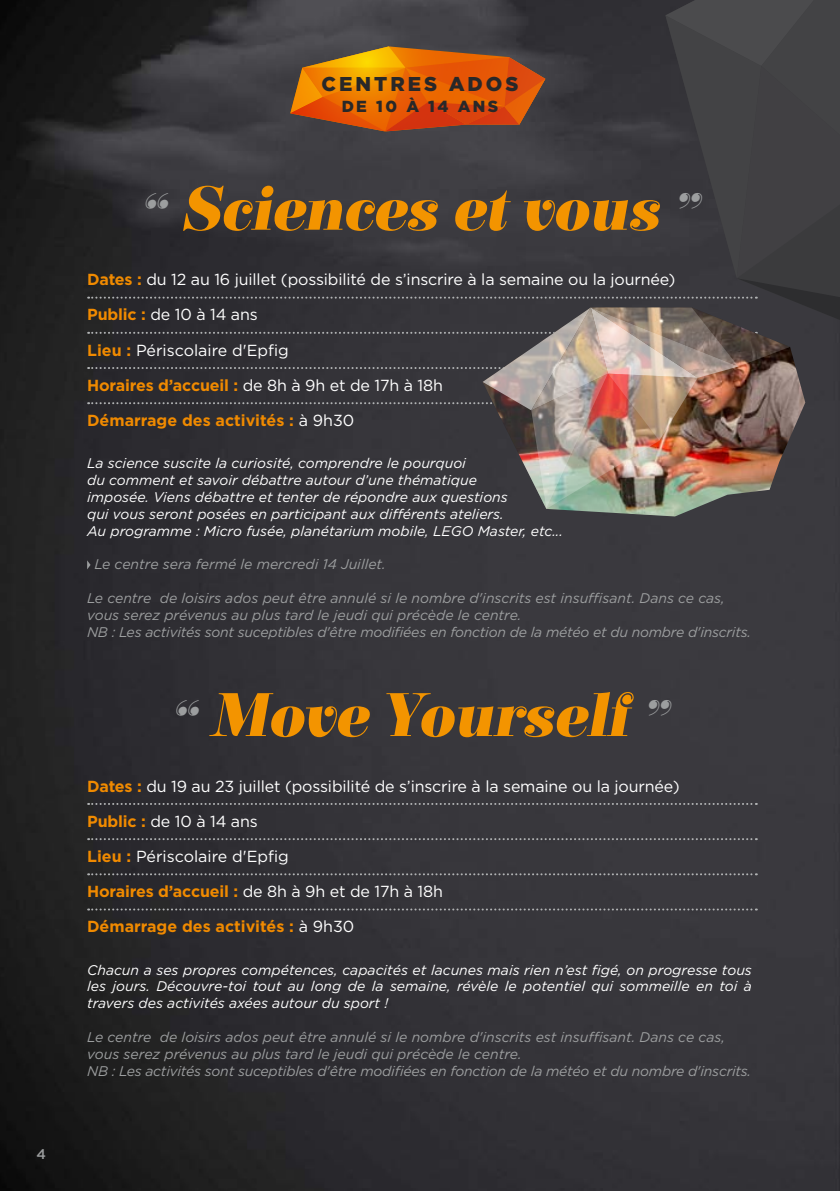
<style>
.page{position:relative;width:840px;height:1191px;background:#fff}
.page>*{position:absolute;margin:0;border:0;box-sizing:border-box;transform-origin:0 0}
.t1{font:italic 900 62px "Elsie";color:#f39400}
.t2{font:900 20px "Gotham";letter-spacing:.15em;color:#282829}
.t3{font:16px/35.2px "Gotham";letter-spacing:-.01em;color:#fff}
.t4{font:900 16px "Gotham";letter-spacing:.15em;color:#282829}
.t5{font:italic 14px/16.8px "Gotham";color:#9c9e9f}
.t6{font:italic 14px/16.8px "Gotham";color:#fff}
.t7{font:500 14px "Gotham";color:#9c9e9f}
.s1{font-family:"Elsie Swash Caps";font-size:46px;color:#9c9e9f}
.s2{font-size:46px;color:#9c9e9f}
.s3{font-weight:700;color:#f08a00}
</style>
<div class="page">
<img style="left:0;top:0;width:839px;height:1191px">
<svg style="left:88px;top:803px;width:668px;height:2px"></svg>
<svg style="left:88px;top:838px;width:668px;height:2px"></svg>
<svg style="left:88px;top:873px;width:668px;height:2px"></svg>
<svg style="left:88px;top:908px;width:668px;height:2px"></svg>
<svg style="left:87px;top:560px;width:3px;height:9px"></svg>
<img style="left:482px;top:509px;width:322px;height:7px">
<svg style="left:88px;top:0;width:751px;height:509px;background:#4d4441"></svg>
<p class="t7" style="left:37px;top:1145px;width:11px">4</p>
<h2 class="t2" style="left:321px;top:70px;width:35px">CENT</h2>
<h2 class="t2" style="left:390px;top:70px;width:33px">RES</h2>
<h2 class="t2" style="left:448px;top:70px;width:54px">ADOS</h2>
<p class="t4" style="left:341px;top:95px;width:158px">DE 10 À 14 ANS</p>
<h1 class="t1" style="left:140px;top:176px;width:569px"><span class="s1">“</span> Sciences etvous <span class="s2">”</span></h1>
<p class="t3" style="left:87px;top:262px;width:589px"><span class="s3">Dates :</span> du 12 au 16 juillet (possibilité de s’inscrire à la semaine ou la journée)<br><span class="s3">Public :</span> de 10 à 14 ans<br><span class="s3">Lieu :</span> Périscolaire d'Epfig<br><span class="s3">Horaires d’accueil :</span> de 8h à 9h et de 17h à 18h<br><span class="s3">Démarrage des activités :</span> à 9h30</p>
<p class="t6" style="left:87px;top:455px;width:477px">La science suscite la curiosité, comprendre le pourquoi<br>du comment et savoir débattre autour d’une thématique<br>imposée. Viens débattre et tenter de répondre aux questions<br>qui vous seront posées en participant aux différents ateliers.<br>Au programme : Micro fusée, planétarium mobile, LEGO Master, etc...</p>
<p class="t5" style="left:94px;top:556px;width:293px">Le centre sera fermé le mercredi 14 Juillet.</p>
<p class="t5" style="left:87px;top:589px;width:665px">Le centre de loisirs ados peut être annulé si le nombre d'inscrits est insuffisant. Dans ce cas, vous serez prévenus au plus tard le jeudi qui précède le centre.<br>NB : Les activités sont suceptibles d'être modifiées en fonction de la météo et du nombre d'inscrits.</p>
<h1 class="t1" style="left:171px;top:682px;width:508px"><span class="s1">“</span> Move Yourself <span class="s2">”</span></h1>
<p class="t3" style="left:87px;top:768px;width:593px"><span class="s3">Dates :</span> du 19 au 23 juillet (possibilité de s’inscrire à la semaine ou la journée)<br><span class="s3">Public :</span> de 10 à 14 ans<br><span class="s3">Lieu :</span> Périscolaire d'Epfig<br><span class="s3">Horaires d’accueil :</span> de 8h à 9h et de 17h à 18h<br><span class="s3">Démarrage des activités :</span> à 9h30</p>
<p class="t6" style="left:87px;top:961px;width:666px;text-align:justify">Chacun a ses propres compétences, capacités et lacunes mais rien n’est figé, on progresse tous les jours. Découvre-toi tout au long de la semaine, révèle le potentiel qui sommeille en toi à travers des activités axées autour du sport !</p>
<p class="t5" style="left:87px;top:1028px;width:665px">Le centre de loisirs ados peut être annulé si le nombre d'inscrits est insuffisant. Dans ce cas, vous serez prévenus au plus tard le jeudi qui précède le centre.<br>NB : Les activités sont suceptibles d'être modifiées en fonction de la météo et du nombre d'inscrits.</p>
</div>
